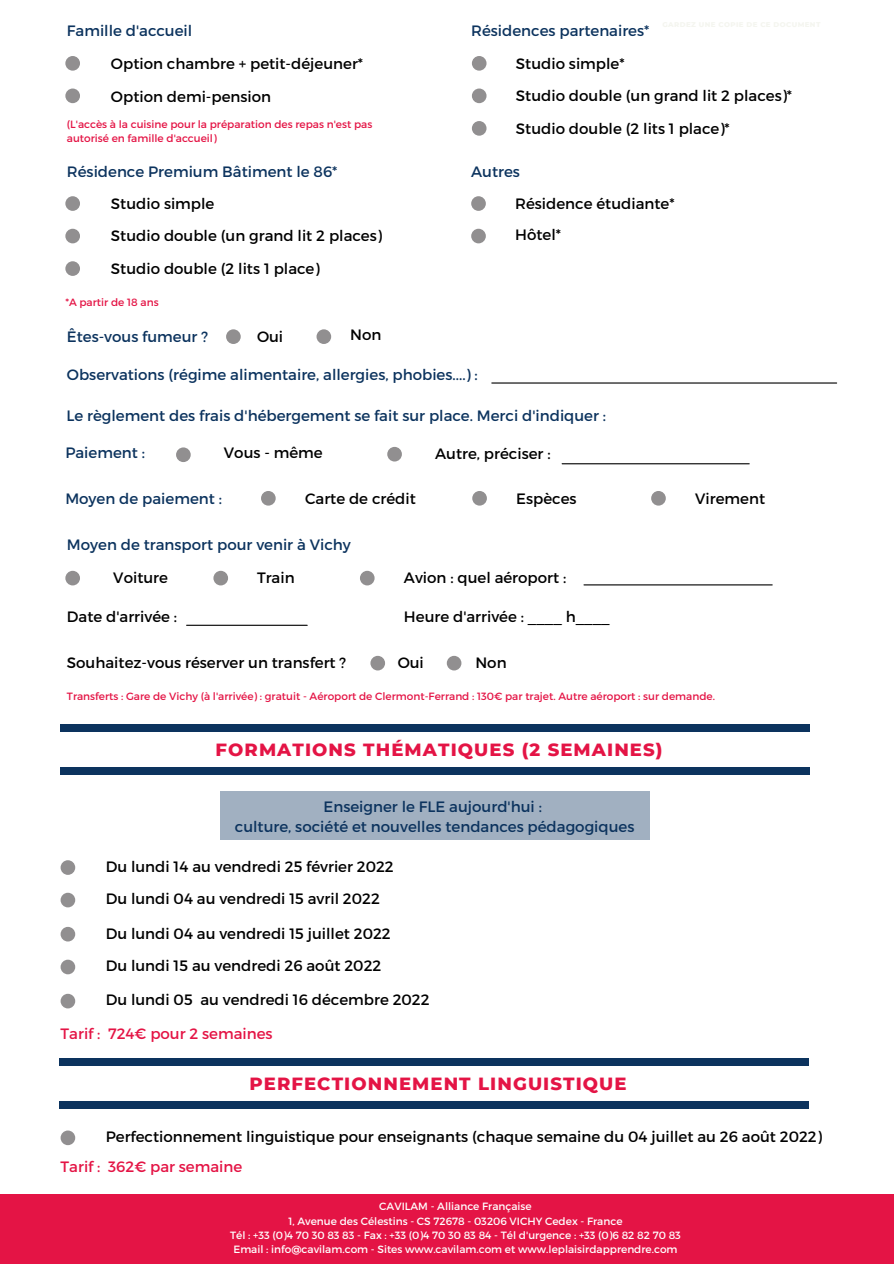
<style>
.page{position:relative;width:894px;height:1264px;background:#fff}
.page>*{position:absolute;margin:0;border:0;box-sizing:border-box;transform-origin:0 0}
.t1{font:800 18px "Montserrat";letter-spacing:.06em;color:#e41445}
.t2{font:15px "Montserrat";color:#000}
.t3{font:15px "Montserrat";color:#0c335e}
.t4{font:15px "Montserrat";color:#e41445}
.t5{font:10.5px "Montserrat";color:#fff}
.t6{font:10.5px/14px "Montserrat";color:#e41445}
</style>
<div class="page">
<div style="left:0;top:1194px;width:893px;height:69px;background:#e41445"></div>
<div style="left:65px;top:56px;width:15px;height:15px;background:#918f90;border-radius:50%"></div>
<div style="left:65px;top:88px;width:15px;height:15px;background:#918f90;border-radius:50%"></div>
<div style="left:65px;top:196px;width:15px;height:15px;background:#918f90;border-radius:50%"></div>
<div style="left:65px;top:229px;width:15px;height:14px;background:#918f90;border-radius:50%"></div>
<div style="left:65px;top:261px;width:15px;height:15px;background:#918f90;border-radius:50%"></div>
<div style="left:471px;top:56px;width:15px;height:15px;background:#918f90;border-radius:50%"></div>
<div style="left:471px;top:88px;width:15px;height:15px;background:#918f90;border-radius:50%"></div>
<div style="left:471px;top:121px;width:15px;height:15px;background:#918f90;border-radius:50%"></div>
<div style="left:471px;top:196px;width:14px;height:15px;background:#918f90;border-radius:50%"></div>
<div style="left:471px;top:229px;width:14px;height:14px;background:#918f90;border-radius:50%"></div>
<div style="left:226px;top:329px;width:15px;height:15px;background:#918f90;border-radius:50%"></div>
<div style="left:316px;top:329px;width:15px;height:15px;background:#918f90;border-radius:50%"></div>
<hr style="left:491px;top:382px;width:345px;height:1px;background:#000">
<div style="left:176px;top:447px;width:15px;height:15px;background:#918f90;border-radius:50%"></div>
<div style="left:387px;top:447px;width:15px;height:14px;background:#918f90;border-radius:50%"></div>
<div style="left:261px;top:491px;width:14px;height:14px;background:#918f90;border-radius:50%"></div>
<div style="left:472px;top:491px;width:15px;height:14px;background:#918f90;border-radius:50%"></div>
<hr style="left:562px;top:463px;width:187px;height:1px;background:#000">
<div style="left:65px;top:571px;width:15px;height:14px;background:#918f90;border-radius:50%"></div>
<div style="left:213px;top:571px;width:15px;height:14px;background:#918f90;border-radius:50%"></div>
<div style="left:360px;top:571px;width:14px;height:14px;background:#918f90;border-radius:50%"></div>
<hr style="left:584px;top:584px;width:188px;height:1px;background:#000">
<div style="left:370px;top:656px;width:15px;height:14px;background:#918f90;border-radius:50%"></div>
<div style="left:446px;top:656px;width:15px;height:14px;background:#918f90;border-radius:50%"></div>
<div style="left:651px;top:491px;width:14px;height:14px;background:#918f90;border-radius:50%"></div>
<hr style="left:186px;top:624px;width:121px;height:2px;background:#000">
<div style="left:61px;top:725px;width:748px;height:6px;background:#0c335e"></div>
<div style="left:61px;top:767px;width:748px;height:7px;background:#0c335e"></div>
<div style="left:220px;top:791px;width:429px;height:49px;background:#a1b0c1"></div>
<div style="left:61px;top:860px;width:14px;height:14px;background:#918f90;border-radius:50%"></div>
<div style="left:61px;top:892px;width:14px;height:15px;background:#918f90;border-radius:50%"></div>
<div style="left:61px;top:926px;width:14px;height:15px;background:#918f90;border-radius:50%"></div>
<div style="left:61px;top:959px;width:14px;height:15px;background:#918f90;border-radius:50%"></div>
<div style="left:61px;top:993px;width:14px;height:15px;background:#918f90;border-radius:50%"></div>
<div style="left:59px;top:1058px;width:749px;height:7px;background:#0c335e"></div>
<div style="left:59px;top:1101px;width:749px;height:7px;background:#0c335e"></div>
<div style="left:61px;top:1130px;width:14px;height:15px;background:#918f90;border-radius:50%"></div>
<p class="t3" style="left:67px;top:21px;width:127px">Famille d'accueil</p>
<p class="t2" style="left:111px;top:53px;width:253px">Option chambre + petit-déjeuner*</p>
<p class="t2" style="left:111px;top:87px;width:162px">Option demi-pension</p>
<p class="t6" style="left:67px;top:116px;width:307px">(L'accès à la cuisine pour la préparation des repas n'est pas autorisé en famille d'accueil)</p>
<p class="t3" style="left:67px;top:162px;width:272px">Résidence Premium Bâtiment le 86*</p>
<p class="t2" style="left:111px;top:194px;width:105px">Studio simple</p>
<p class="t2" style="left:111px;top:226px;width:272px">Studio double (un grand lit 2 places)</p>
<p class="t2" style="left:111px;top:259px;width:210px">Studio double (2 lits 1 place)</p>
<p class="t6" style="left:65px;top:295px;width:95px">*A partir de 18 ans</p>
<p class="t3" style="left:471px;top:21px;width:180px">Résidences partenaires*</p>
<p class="t2" style="left:515px;top:53px;width:110px">Studio simple*</p>
<p class="t2" style="left:515px;top:86px;width:278px">Studio double (un grand lit 2 places)*</p>
<p class="t2" style="left:515px;top:118px;width:215px">Studio double (2 lits 1 place)*</p>
<p class="t3" style="left:471px;top:162px;width:50px">Autres</p>
<p class="t2" style="left:515px;top:194px;width:161px">Résidence étudiante*</p>
<p class="t2" style="left:515px;top:224px;width:47px">Hôtel*</p>
<p class="t3" style="left:67px;top:327px;width:142px">Êtes-vous fumeur ?</p>
<p class="t2" style="left:257px;top:327px;width:28px">Oui</p>
<p class="t2" style="left:350px;top:325px;width:33px">Non</p>
<p class="t3" style="left:67px;top:365px;width:412px">Observations (régime alimentaire, allergies, phobies....) :</p>
<p class="t3" style="left:66px;top:406px;width:541px">Le règlement des frais d'hébergement se fait sur place. Merci d'indiquer :</p>
<p class="t2" style="left:224px;top:443px;width:100px">Vous - même</p>
<p class="t2" style="left:305px;top:488px;width:112px">Carte de crédit</p>
<p class="t2" style="left:516px;top:488px;width:62px">Espèces</p>
<p class="t3" style="left:67px;top:535px;width:285px">Moyen de transport pour venir à Vichy</p>
<p class="t2" style="left:113px;top:568px;width:56px">Voiture</p>
<p class="t2" style="left:257px;top:568px;width:39px">Train</p>
<p class="t2" style="left:404px;top:607px;width:207px">Heure d'arrivée : ____ h____</p>
<p class="t2" style="left:397px;top:653px;width:28px">Oui</p>
<p class="t2" style="left:475px;top:653px;width:33px">Non</p>
<p class="t6" style="left:67px;top:689px;width:649px">Transferts : Gare de Vichy (à l'arrivée) : gratuit - Aéroport de Clermont-Ferrand : 130€ par trajet. Autre aéroport : sur demande.</p>
<p class="t3" style="left:65px;top:443px;width:81px">Paiement :</p>
<p class="t3" style="left:65px;top:488px;width:158px">Moyen de paiement :</p>
<p class="t2" style="left:695px;top:488px;width:71px">Virement</p>
<p class="t2" style="left:435px;top:444px;width:117px">Autre, préciser :</p>
<p class="t2" style="left:404px;top:568px;width:164px">Avion : quel aéroport :</p>
<p class="t2" style="left:67px;top:607px;width:112px">Date d'arrivée :</p>
<p class="t2" style="left:67px;top:653px;width:281px">Souhaitez-vous réserver un transfert ?</p>
<p class="t1" style="left:215px;top:738px;width:448px">FORMATIONS THÉMATIQUES (2 SEMAINES)</p>
<p class="t3" style="left:323px;top:796px;width:220px">Enseigner le FLE aujourd'hui :</p>
<p class="t3" style="left:235px;top:816px;width:401px">culture, société et nouvelles tendances pédagogiques</p>
<p class="t2" style="left:106px;top:856px;width:289px">Du lundi 14 au vendredi 25 février 2022</p>
<p class="t2" style="left:106px;top:889px;width:275px">Du lundi 04 au vendredi 15 avril 2022</p>
<p class="t2" style="left:106px;top:923px;width:286px">Du lundi 04 au vendredi 15 juillet 2022</p>
<p class="t2" style="left:106px;top:956px;width:277px">Du lundi 15 au vendredi 26 août 2022</p>
<p class="t2" style="left:106px;top:990px;width:325px">Du lundi 05 au vendredi 16 décembre 2022</p>
<p class="t4" style="left:61px;top:1023px;width:213px">Tarif : 724€ pour 2 semaines</p>
<p class="t1" style="left:249px;top:1072px;width:378px">PERFECTIONNEMENT LINGUISTIQUE</p>
<p class="t2" style="left:106px;top:1127px;width:717px">Perfectionnement linguistique pour enseignants (chaque semaine du 04 juillet au 26 août 2022)</p>
<p class="t4" style="left:61px;top:1156px;width:183px">Tarif : 362€ par semaine</p>
<p class="t5" style="left:379px;top:1199px;width:154px">CAVILAM - Alliance Française</p>
<p class="t5" style="left:288px;top:1213px;width:335px">1, Avenue des Célestins - CS 72678 - 03206 VICHY Cedex - France</p>
<p class="t5" style="left:230px;top:1228px;width:452px">Tél : +33 (0)4 70 30 83 83 - Fax : +33 (0)4 70 30 83 84 - Tél d'urgence : +33 (0)6 82 82 70 83</p>
<p class="t5" style="left:233px;top:1242px;width:445px">Email : info@cavilam.com - Sites www.cavilam.com et www.leplaisirdapprendre.com</p>
</div>
